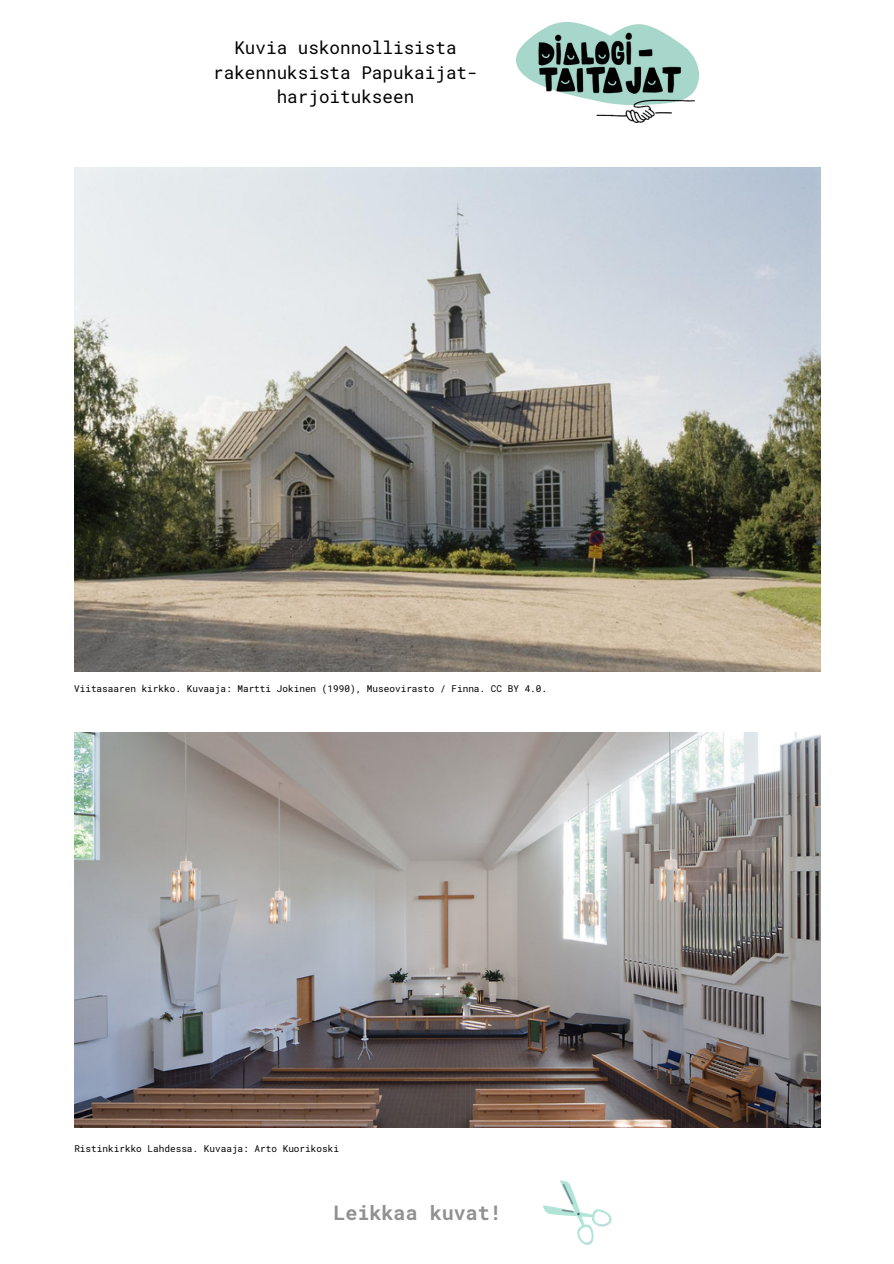
<style>
.page{position:relative;width:894px;height:1264px;background:#fff}
.page>*{position:absolute;margin:0;border:0;box-sizing:border-box;transform-origin:0 0}
.t1{font:700 19.95px "Roboto Mono";color:#919191}
.t2{font:17.55px/24.6px "Roboto Mono";color:#000;text-align:center}
.t3{font:9.45px "Roboto Mono";color:#000}
</style>
<div class="page">
<svg style="left:543px;top:1180px;width:69px;height:65px"></svg>
<img style="left:516px;top:22px;width:181px;height:100px">
<img style="left:74px;top:732px;width:746px;height:395px">
<img style="left:74px;top:167px;width:745px;height:504px">
<p class="t2" style="left:213px;top:35px;width:266px">Kuvia uskonnollisista rakennuksista Papukaijat&shy;harjoitukseen</p>
<p class="t3" style="left:74px;top:682px;width:474px">Viitasaaren kirkko. Kuvaaja: Martti Jokinen (1990), Museovirasto / Finna. CC BY 4.0.</p>
<p class="t3" style="left:74px;top:1141px;width:266px">Ristinkirkko Lahdessa. Kuvaaja: Arto Kuorikoski</p>
<p class="t1" style="left:333px;top:1199px;width:170px">Leikkaa kuvat!</p>
</div>
